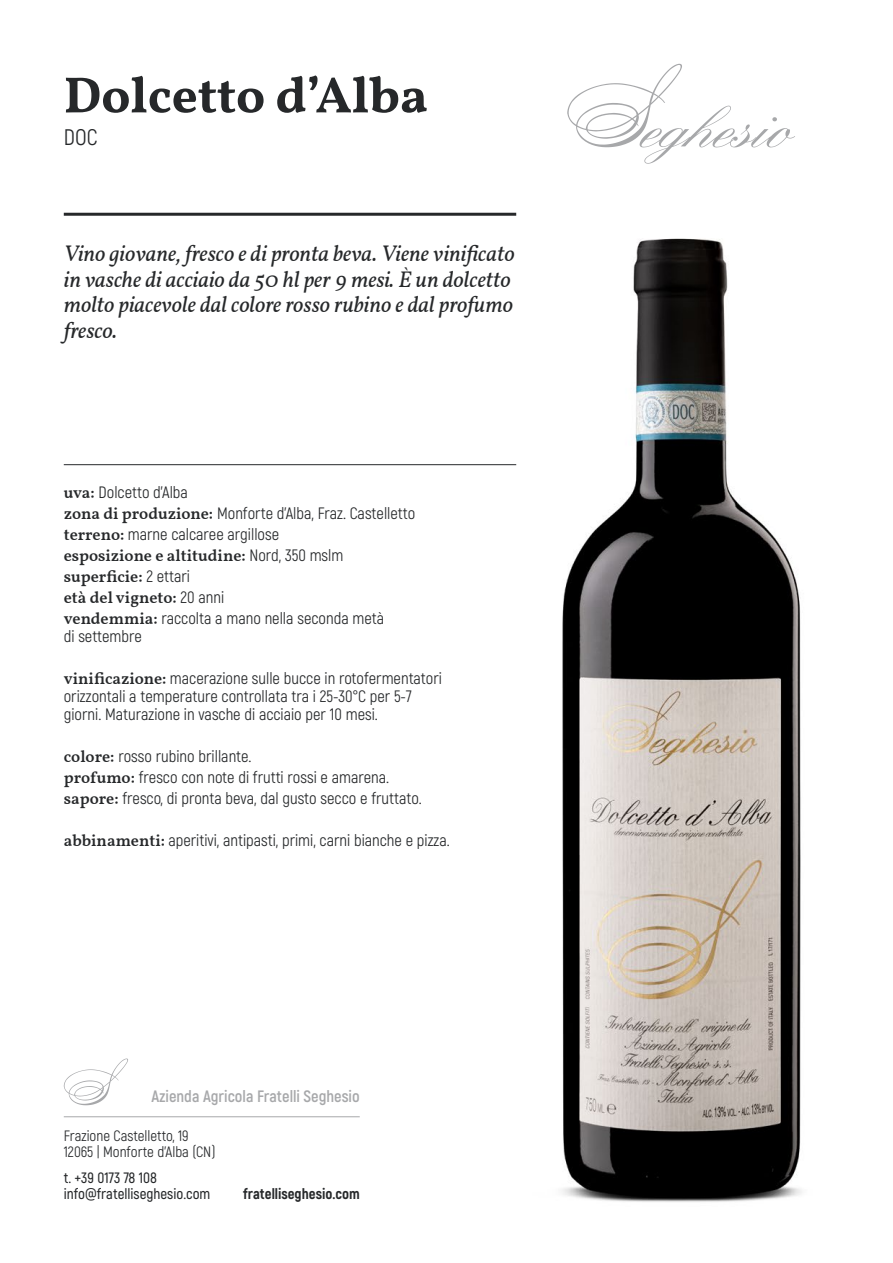
<style>
.page{position:relative;width:893px;height:1263px;background:#fff}
.page>*{position:absolute;margin:0;border:0;box-sizing:border-box;transform-origin:0 0}
.t1{font:700 51px "Vollkorn";color:#26282a}
.t2{font:italic 22.5px/25.5px "Vollkorn";color:#26282a}
.t3{font:22.5px "Akrobat";color:#26282a}
.t4{font:16.5px/21px "Akrobat";color:#26282a}
.t5{font:600 16.5px/21px "Vollkorn";color:#26282a}
.t6{font:700 16.5px "Akrobat";color:#a7a8aa}
.t7{font:15px/16.5px "Akrobat";color:#26282a}
.t8{font:600 15px/16.5px "Akrobat";color:#26282a}
.t9{font:800 15px "Akrobat";color:#26282a}
.s1{font-family:"Vollkorn";font-weight:600}
.s2{font-family:"Akrobat";font-weight:400}
</style>
<div class="page">
<img style="left:453px;top:212px;width:349px;height:990px">
<hr style="left:64px;top:1116px;width:296px;height:1px;background:#a7a8aa">
<svg style="left:64px;top:1058px;width:64px;height:47px"></svg>
<hr style="left:64px;top:213px;width:452px;height:3px;background:#26282a">
<svg style="left:567px;top:64px;width:228px;height:100px"></svg>
<hr style="left:64px;top:464px;width:452px;height:1px;background:#26282a">
<h1 class="t1" style="left:64px;top:57px;width:366px">Dolcetto d’Alba</h1>
<h2 class="t3" style="left:64px;top:124px;width:35px">DOC</h2>
<h2 class="t2" style="left:64px;top:242px;width:452px">Vino giovane, fresco e di pronta beva. Viene vinificato in vasche di acciaio da 50 hl per 9 mesi. È un dolcetto molto piacevole dal colore rosso rubino e dal profumo fresco.</h2>
<p class="t4" style="left:64px;top:481px;width:353px"><span class="s1">uva:</span> Dolcetto d’Alba<br><span class="s1">zona di produzione:</span> Monforte d’Alba, Fraz. Castelletto <span class="s1">terreno:</span> marne calcaree argillose</p>
<p class="t5" style="left:64px;top:545px;width:281px">esposizione e altitudine: <span class="s2">Nord, 350 mslm </span>superficie: <span class="s2">2 ettari<br></span>età del vigneto: <span class="s2">20 anni</span></p>
<p class="t4" style="left:64px;top:609px;width:322px;line-height:18px"><span class="s1">vendemmia:</span> raccolta a mano nella seconda metà di settembre</p>
<p class="t4" style="left:64px;top:669px;width:380px;line-height:18px"><span class="s1">vinificazione:</span> macerazione sulle bucce in rotofermentatori orizzontali a temperature controllata tra i 25-30°C per 5-7 giorni. Maturazione in vasche di acciaio per 10 mesi.</p>
<p class="t4" style="left:64px;top:745px;width:360px"><span class="s1">colore:</span> rosso rubino brillante.<br><span class="s1">profumo:</span> fresco con note di frutti rossi e amarena. <span class="s1">sapore:</span> fresco, di pronta beva, dal gusto secco e fruttato.</p>
<p class="t4" style="left:64px;top:829px;width:388px"><span class="s1">abbinamenti:</span> aperitivi, antipasti, primi, carni bianche e pizza.</p>
<p class="t6" style="left:151px;top:1086px;width:210px">Azienda Agricola Fratelli Seghesio</p>
<p class="t7" style="left:64px;top:1127px;width:153px">Frazione Castelletto, 19<br>12065 | Monforte d’Alba (CN)</p>
<p class="t8" style="left:64px;top:1169px;width:148px">t. +39 0173 78 108 info@fratelliseghesio.com</p>
<p class="t9" style="left:243px;top:1184px;width:118px">fratelliseghesio.com</p>
</div>
